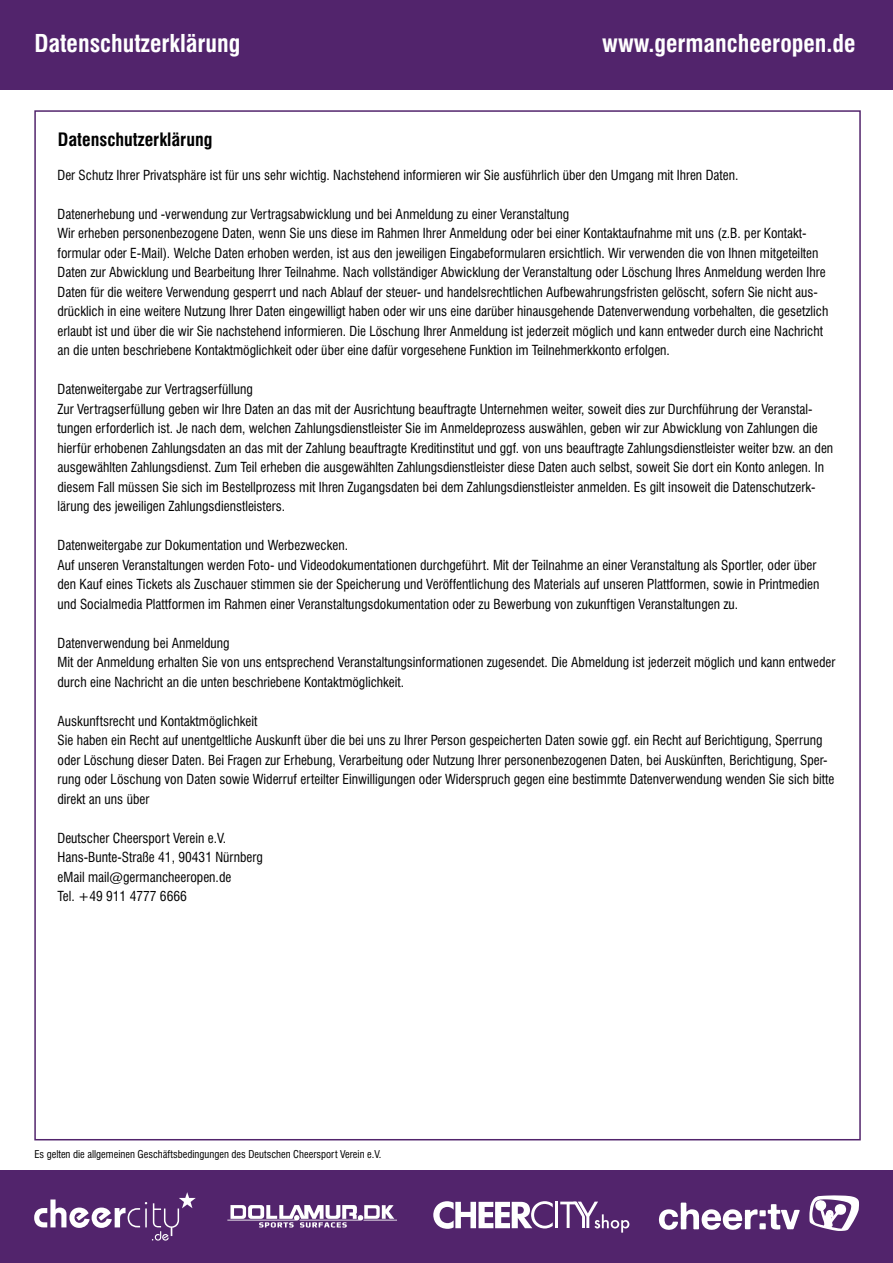
<style>
.page{position:relative;width:893px;height:1263px;background:#fff}
.page>*{position:absolute;margin:0;border:0;box-sizing:border-box;transform-origin:0 0}
.t1{font:700 condensed 24px "Swiss 721 BT";color:#fff}
.t2{font:700 condensed 18px "Swiss 721 BT";color:#000}
.t3{font:condensed 13.5px/19.5px "Swiss 721 BT";color:#000}
.t4{font:condensed 10.5px "Swiss 721 BT";color:#000}
</style>
<div class="page">
<div style="left:1px;top:1171px;width:892px;height:92px;background:#52246c"></div>
<svg style="left:34px;top:1192px;width:162px;height:48px"></svg>
<svg style="left:659px;top:1202px;width:141px;height:28px"></svg>
<svg style="left:809px;top:1195px;width:50px;height:36px"></svg>
<div style="left:1px;top:0;width:892px;height:89px;background:#52246c"></div>
<svg style="left:227px;top:1205px;width:170px;height:22px"></svg>
<svg style="left:433px;top:1201px;width:120px;height:28px"></svg>
<hr style="left:555px;top:1201px;width:3px;height:27px;background:#fff">
<svg style="left:560px;top:1201px;width:69px;height:31px"></svg>
<h1 class="t1" style="left:34px;top:29px;width:208px">Datenschutzerklärung</h1>
<h1 class="t1" style="left:602px;top:29px;width:255px">www.germancheeropen.de</h1>
<h2 class="t2" style="left:58px;top:129px;width:156px">Datenschutzerklärung</h2>
<p class="t3" style="left:58px;top:165px;width:682px">Der Schutz Ihrer Privatsphäre ist für uns sehr wichtig. Nachstehend informieren wir Sie ausführlich über den Umgang mit Ihren Daten.</p>
<p class="t3" style="left:58px;top:204px;width:772px">Datenerhebung und -verwendung zur Vertragsabwicklung und bei Anmeldung zu einer Veranstaltung<br>Wir erheben personenbezogene Daten, wenn Sie uns diese im Rahmen Ihrer Anmeldung oder bei einer Kontaktaufnahme mit uns (z.B. per Kontakt&shy;formular oder E-Mail). Welche Daten erhoben werden, ist aus den jeweiligen Eingabeformularen ersichtlich. Wir verwenden die von Ihnen mitgeteilten Daten zur Abwicklung und Bearbeitung Ihrer Teilnahme. Nach vollständiger Abwicklung der Veranstaltung oder Löschung Ihres Anmeldung werden Ihre Daten für die weitere Verwendung gesperrt und nach Ablauf der steuer- und handelsrechtlichen Aufbewahrungsfristen gelöscht, sofern Sie nicht aus&shy;drücklich in eine weitere Nutzung Ihrer Daten eingewilligt haben oder wir uns eine darüber hinausgehende Datenverwendung vorbehalten, die gesetzlich erlaubt ist und über die wir Sie nachstehend informieren. Die Löschung Ihrer Anmeldung ist jederzeit möglich und kann entweder durch eine Nachricht an die unten beschriebene Kontaktmöglichkeit oder über eine dafür vorgesehene Funktion im Teilnehmerkkonto erfolgen.</p>
<p class="t3" style="left:58px;top:380px;width:777px">Datenweitergabe zur Vertragserfüllung<br>Zur Vertragserfüllung geben wir Ihre Daten an das mit der Ausrichtung beauftragte Unternehmen weiter, soweit dies zur Durchführung der Veranstal&shy;tungen erforderlich ist. Je nach dem, welchen Zahlungsdienstleister Sie im Anmeldeprozess auswählen, geben wir zur Abwicklung von Zahlungen die hierfür erhobenen Zahlungsdaten an das mit der Zahlung beauftragte Kreditinstitut und ggf. von uns beauftragte Zahlungsdienstleister weiter bzw. an den ausgewählten Zahlungsdienst. Zum Teil erheben die ausgewählten Zahlungsdienstleister diese Daten auch selbst, soweit Sie dort ein Konto anlegen. In diesem Fall müssen Sie sich im Bestellprozess mit Ihren Zugangsdaten bei dem Zahlungsdienstleister anmelden. Es gilt insoweit die Datenschutzerk&shy;lärung des jeweiligen Zahlungsdienstleisters.</p>
<p class="t3" style="left:58px;top:536px;width:763px">Datenweitergabe zur Dokumentation und Werbezwecken.<br>Auf unseren Veranstaltungen werden Foto- und Videodokumentationen durchgeführt. Mit der Teilnahme an einer Veranstaltung als Sportler, oder über den Kauf eines Tickets als Zuschauer stimmen sie der Speicherung und Veröffentlichung des Materials auf unseren Plattformen, sowie in Printmedien und Socialmedia Plattformen im Rahmen einer Veranstaltungsdokumentation oder zu Bewerbung von zukunftigen Veranstaltungen zu.</p>
<p class="t3" style="left:58px;top:633px;width:779px">Datenverwendung bei Anmeldung<br>Mit der Anmeldung erhalten Sie von uns entsprechend Veranstaltungsinformationen zugesendet. Die Abmeldung ist jederzeit möglich und kann entweder durch eine Nachricht an die unten beschriebene Kontaktmöglichkeit.</p>
<p class="t3" style="left:58px;top:711px;width:778px">Auskunftsrecht und Kontaktmöglichkeit<br>Sie haben ein Recht auf unentgeltliche Auskunft über die bei uns zu Ihrer Person gespeicherten Daten sowie ggf. ein Recht auf Berichtigung, Sperrung oder Löschung dieser Daten. Bei Fragen zur Erhebung, Verarbeitung oder Nutzung Ihrer personenbezogenen Daten, bei Auskünften, Berichtigung, Sper&shy;rung oder Löschung von Daten sowie Widerruf erteilter Einwilligungen oder Widerspruch gegen eine bestimmte Datenverwendung wenden Sie sich bitte direkt an uns über</p>
<p class="t3" style="left:58px;top:828px;width:207px">Deutscher Cheersport Verein e.V.<br>Hans-Bunte-Straße 41, 90431 Nürnberg eMail mail@germancheeropen.de<br>Tel. +49 911 4777 6666</p>
<p class="t4" style="left:34px;top:1148px;width:349px">Es gelten die allgemeinen Geschäftsbedingungen des Deutschen Cheersport Verein e.V.</p>
</div>
